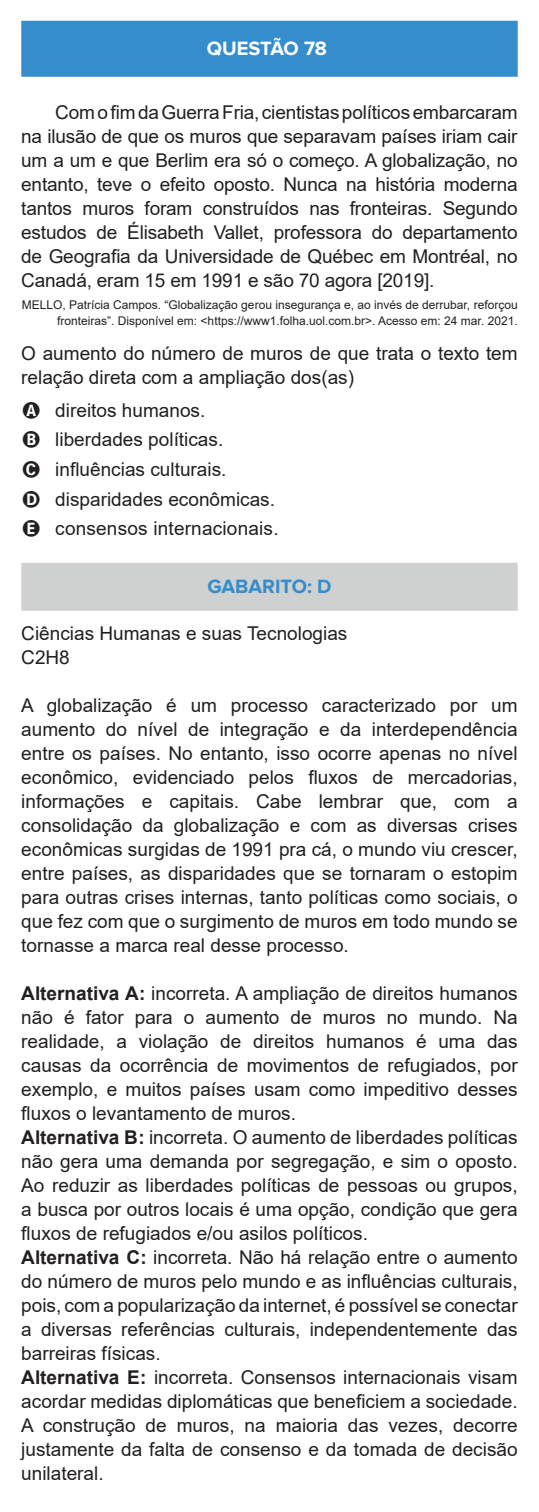
<style>
.page{position:relative;width:539px;height:1512px;background:#fff}
.page>*{position:absolute;margin:0;border:0;box-sizing:border-box;transform-origin:0 0}
.t1{font:700 20px "Proxima Nova";color:#358dcb}
.t2{font:700 20px "Proxima Nova";color:#fff}
.t3{font:19px/24px "Arial";color:#231f20}
.t4{font:12px/16px "Arial";color:#231f20;text-align:right}
.s1{font-weight:700}
</style>
<div class="page">
<div style="left:21px;top:21px;width:496px;height:56px;background:#358dcb"></div>
<div style="left:21px;top:563px;width:496px;height:48px;background:#cfd1d0"></div>
<p class="t2" style="left:207px;top:37px;width:122px">QUESTÃO 78</p>
<p class="t3" style="left:21px;top:100px;width:498px;text-align:justify;text-indent:34px">Com o fim da Guerra Fria, cientistas políticos embarcaram na ilusão de que os muros que separavam países iriam cair um a um e que Berlim era só o começo. A globalização, no entanto, teve o efeito oposto. Nunca na história moderna tantos muros foram construídos nas fronteiras. Segundo estudos de Élisabeth Vallet, professora do departamento de Geografia da Universidade de Québec em Montréal, no Canadá, eram 15 em 1991 e são 70 agora [2019].</p>
<p class="t4" style="left:22px;top:297px;width:497px">MELLO, Patrícia Campos. “Globalização gerou insegurança e, ao invés de derrubar, reforçou fronteiras”. Disponível em: &lt;https://www1.folha.uol.com.br&gt;. Acesso em: 24 mar. 2021.</p>
<p class="t3" style="left:21px;top:341px;width:498px">O aumento do número de muros de que trata o texto tem relação direta com a ampliação dos(as)</p>
<p class="t3" style="left:55px;top:395px;width:225px;line-height:29.6px">direitos humanos. liberdades políticas. influências culturais. disparidades econômicas. consensos internacionais.</p>
<p class="t1" style="left:207px;top:575px;width:126px">GABARITO: D</p>
<p class="t3" style="left:21px;top:621px;width:327px">Ciências Humanas e suas Tecnologias<br>C2H8</p>
<p class="t3" style="left:21px;top:693px;width:498px;text-align:justify">A globalização é um processo caracterizado por um aumento do nível de integração e da interdependência entre os países. No entanto, isso ocorre apenas no nível econômico, evidenciado pelos fluxos de mercadorias, informações e capitais. Cabe lembrar que, com a consolidação da globalização e com as diversas crises econômicas surgidas de 1991 pra cá, o mundo viu crescer, entre países, as disparidades que se tornaram o estopim para outras crises internas, tanto políticas como sociais, o que fez com que o surgimento de muros em todo mundo se tornasse a marca real desse processo.</p>
<p class="t3" style="left:21px;top:981px;width:498px"><span class="s1">Alternativa A:</span> incorreta. A ampliação de direitos humanos não é fator para o aumento de muros no mundo. Na realidade, a violação de direitos humanos é uma das causas da ocorrência de movimentos de refugiados, por exemplo, e muitos países usam como impeditivo desses fluxos o levantamento de muros.<br><span class="s1">Alternativa B:</span> incorreta. O aumento de liberdades políticas não gera uma demanda por segregação, e sim o oposto.<br>Ao reduzir as liberdades políticas de pessoas ou grupos, a busca por outros locais é uma opção, condição que gera fluxos de refugiados e/ou asilos políticos.<br><span class="s1">Alternativa C:</span> incorreta. Não há relação entre o aumento do número de muros pelo mundo e as influências culturais, pois, com a popularização da internet, é possível se conectar a diversas referências culturais, independentemente das barreiras físicas.<br><span class="s1">Alternativa E:</span> incorreta. Consensos internacionais visam acordar medidas diplomáticas que beneficiem a sociedade.<br>A construção de muros, na maioria das vezes, decorre justamente da falta de consenso e da tomada de decisão unilateral.</p>
</div>
